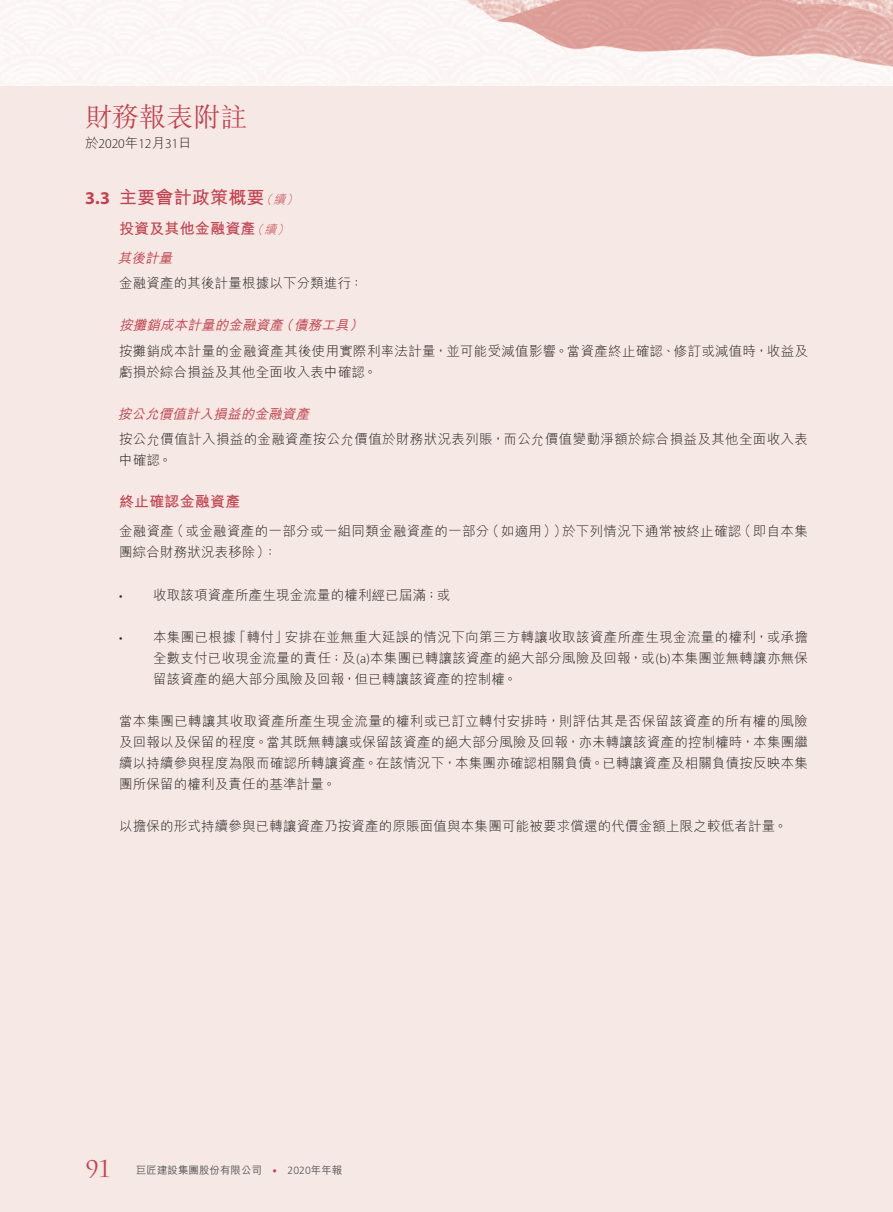
<style>
.page{position:relative;width:893px;height:1212px;background:#f6e8e4}
.page>*{position:absolute;margin:0;border:0;box-sizing:border-box;transform-origin:0 0}
.t1{font:300 27px "M Sung HK";color:#c14250}
.t2{font:24px "Charlemagne Std";color:#c14250}
.t3{font:700 18px "M Hei HK";letter-spacing:.01em;color:#c14250}
.t4{font:700 18px "Myriad Pro";color:#c14250}
.t5{font:700 15px "M Hei HK";letter-spacing:.01em;color:#c14250}
.t6{font:300 13.5px/21px "M Hei HK";letter-spacing:.015em;color:#231f20}
.t7{font:italic 500 13.5px "M Hei HK";color:#c14250}
.t8{font:300 13.5px "Myriad Pro";color:#231f20}
.t9{font:italic 300 12px "M Hei HK";color:#c14250}
.t10{font:500 10.5px "M Hei HK";color:#57585a}
.t11{font:300 10.5px "Frutiger LT Std";color:#57585a}
.t12{font:300 9px "Frutiger LT Std";color:#c14250}
.s1{font-family:"M Hei HK"}
.s2{font-family:"Myriad Pro"}
.s3{font-family:"M Hei HK";font-weight:500}
</style>
<div class="page">
<img style="left:0;top:0;width:893px;height:85px">
<h1 class="t1" style="left:85px;top:98px;width:163px">財務報表附註</h1>
<p class="t8" style="left:85px;top:136px;width:108px"><span class="s1">於</span>2020<span class="s1">年</span>12<span class="s1">月</span>31<span class="s1">日</span></p>
<h3 class="t4" style="left:85px;top:188px;width:27px">3.3</h3>
<h3 class="t3" style="left:119px;top:184px;width:147px">主要會計政策概要</h3>
<p class="t9" style="left:273px;top:191px;width:17px">續</p>
<p class="t9" style="left:260px;top:191px;width:17px">（</p>
<p class="t9" style="left:286px;top:191px;width:17px">(</p>
<p class="t5" style="left:119px;top:217px;width:138px">投資及其他金融資產</p>
<p class="t7" style="left:118px;top:248px;width:60px">其後計量</p>
<p class="t6" style="left:119px;top:272px;width:246px">金融資產的其後計量根據以下分類進行：</p>
<p class="t7" style="left:350px;top:316px;width:19px">(</p>
<p class="t9" style="left:264px;top:221px;width:17px">續</p>
<p class="t9" style="left:251px;top:221px;width:17px">（</p>
<p class="t9" style="left:277px;top:221px;width:17px">(</p>
<p class="t7" style="left:119px;top:316px;width:169px">按攤銷成本計量的金融資產</p>
<p class="t6" style="left:119px;top:340px;width:690px">按攤銷成本計量的金融資產其後使用實際利率法計量，並可能受減值影響。當資產終止確認、修訂或減值時，收益及虧損於綜合損益及其他全面收入表中確認。</p>
<p class="t7" style="left:118px;top:404px;width:197px">按公允價值計入損益的金融資產</p>
<p class="t6" style="left:119px;top:428px;width:690px">按公允價值計入損益的金融資產按公允價值於財務狀況表列賬，而公允價值變動淨額於綜合損益及其他全面收入表中確認。</p>
<p class="t5" style="left:119px;top:490px;width:123px">終止確認金融資產</p>
<p class="t6" style="left:738px;top:520px;width:72px">（即自本集</p>
<p class="t7" style="left:294px;top:316px;width:60px">債務工具</p>
<p class="t7" style="left:279px;top:316px;width:19px">（</p>
<p class="t6" style="left:170px;top:520px;width:321px">（或金融資產的一部分或一組同類金融資產的一部分</p>
<p class="t6" style="left:486px;top:520px;width:83px">（如適用））</p>
<p class="t6" style="left:119px;top:520px;width:159px">金融資產<br>團綜合財務狀況表移除：(</p>
<p class="t6" style="left:153px;top:583px;width:299px">收取該項資產所產生現金流量的權利經已屆滿；或</p>
<p class="t6" style="left:562px;top:520px;width:181px">於下列情況下通常被終止確認</p>
<p class="t8" style="left:119px;top:587px;width:5px">•</p>
<p class="t8" style="left:119px;top:629px;width:5px">•</p>
<p class="t6" style="left:233px;top:625px;width:57px">「轉付」</p>
<p class="t6" style="left:285px;top:625px;width:525px">安排在並無重大延誤的情況下向第三方轉讓收取該資產所產生現金流量的權利，或承擔</p>
<p class="t6" style="left:153px;top:625px;width:84px">本集團已根據</p>
<p class="t6" style="left:153px;top:646px;width:656px">全數支付已收現金流量的責任；及 <span class="s2">)a(</span> 本集團已轉讓該資產的絕大部分風險及回報，或 <span class="s2">)b(</span> 本集團並無轉讓亦無保留該資產的絕大部分風險及回報，但已轉讓該資產的控制權。</p>
<p class="t6" style="left:119px;top:709px;width:690px;text-align:justify">當本集團已轉讓其收取資產所產生現金流量的權利或已訂立轉付安排時，則評估其是否保留該資產的所有權的風險及回報以及保留的程度。當其既無轉讓或保留該資產的絕大部分風險及回報，亦未轉讓該資產的控制權時，本集團繼續以持續參與程度為限而確認所轉讓資產。在該情況下，本集團亦確認相關負債。已轉讓資產及相關負債按反映本集團所保留的權利及責任的基準計量。</p>
<p class="t6" style="left:119px;top:814px;width:670px">以擔保的形式持續參與已轉讓資產乃按資產的原賬面值與本集團可能被要求償還的代價金額上限之較低者計量。</p>
<h2 class="t2" style="left:85px;top:1155px;width:27px">91</h2>
<p class="t10" style="left:136px;top:1163px;width:127px">巨匠建設集團股份有限公司</p>
<p class="t12" style="left:273px;top:1166px;width:6px">•</p>
<p class="t11" style="left:288px;top:1164px;width:56px">2020<span class="s3">年年報</span></p>
</div>
